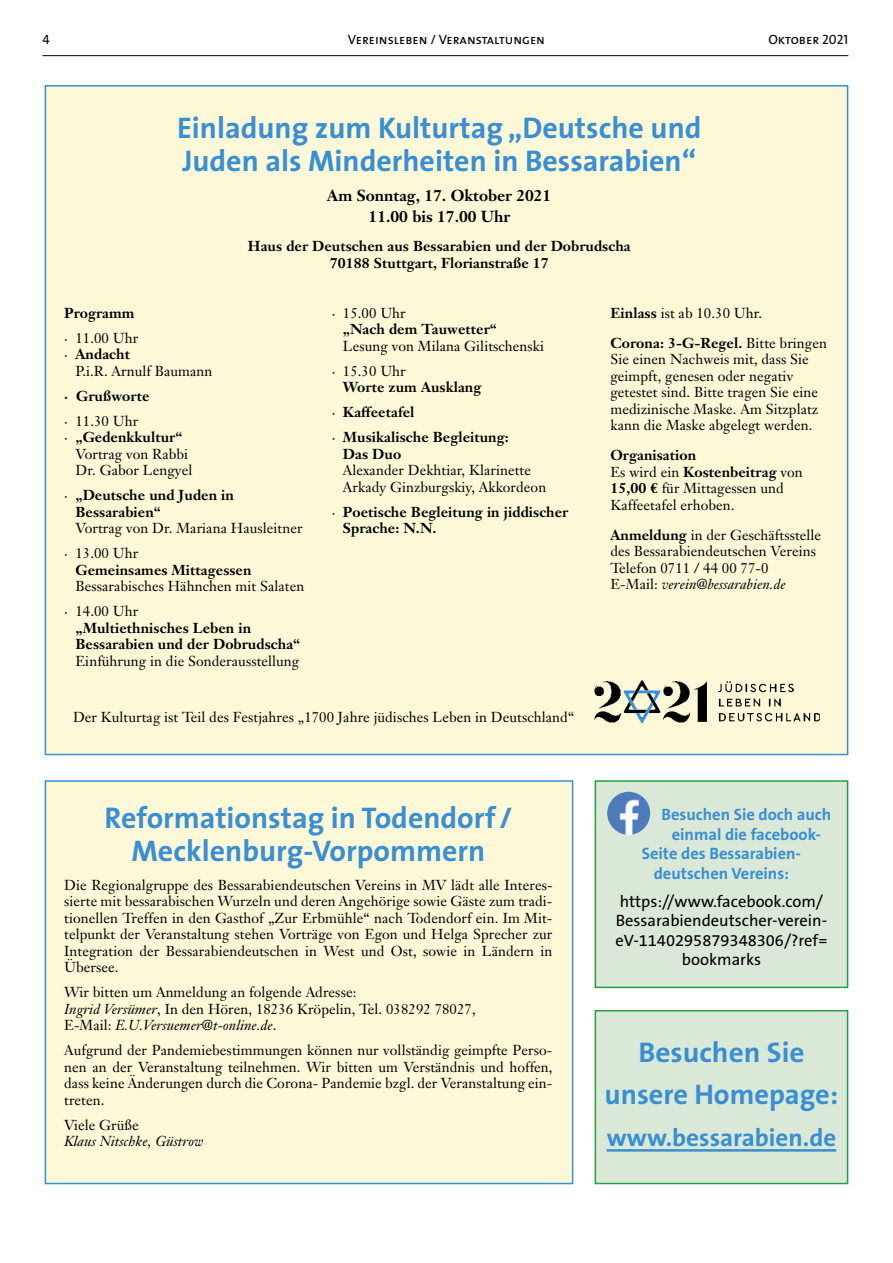
<style>
.page{position:relative;width:893px;height:1263px;background:#fff}
.page>*{position:absolute;margin:0;border:0;box-sizing:border-box;transform-origin:0 0}
.t1{font:700 30px/33px "The Sans";color:#398fd1}
.t2{font:700 28.5px/42px "The Sans B7";color:#398fd1;text-align:center}
.t3{font:700 24.75px "The Sans B7";color:#398fd1}
.t4{font:16.5px/19.5px "The Sans B5 Plain";color:#000;text-align:center}
.t5{font:700 16.5px "The Sans B7";color:#398fd1}
.t6{font:700 15.75px/21px "Janson Text";color:#000;text-align:center}
.t7{font:14.25px/16.5px "Janson Text";letter-spacing:.005em;color:#000}
.t8{font:700 14.25px/16.5px "Janson Text";letter-spacing:.005em;color:#000}
.t9{font:italic 14.25px "Janson Text";letter-spacing:.005em;color:#000}
.t10{font:13.5px "The Sans Caps";color:#000}
.s1{font-weight:400}
.s2{font-style:italic}
.s3{font-weight:700}
.s4{font-family:"Euro Serif";font-weight:700}
</style>
<div class="page">
<hr style="left:43px;top:55px;width:805px;height:1px;background:#000">
<div style="left:45px;top:85px;width:803px;height:670px;background:#fdf9d8;border:2px solid #398fd1"></div>
<div style="left:45px;top:780px;width:528px;height:404px;background:#fdf9d8;border:2px solid #398fd1"></div>
<img style="left:595px;top:681px;width:225px;height:42px">
<div style="left:595px;top:1011px;width:253px;height:172px;background:#dae8d7"></div>
<hr style="left:607px;top:1149px;width:229px;height:2px;background:#398fd1">
<div style="left:595px;top:1010px;width:253px;height:174px;border:2px solid #239e46"></div>
<div style="left:595px;top:781px;width:253px;height:206px;background:#dae8d7"></div>
<div style="left:595px;top:780px;width:253px;height:208px;border:2px solid #239e46"></div>
<img style="left:607px;top:792px;width:43px;height:43px;border-radius:22px">
<p class="t10" style="left:43px;top:28px;width:9px">4</p>
<p class="t10" style="left:768px;top:28px;width:81px">Oktober 2021</p>
<p class="t10" style="left:348px;top:28px;width:199px">Vereinsleben / Veranstaltungen</p>
<h1 class="t1" style="left:177px;top:111px;width:526px">Einladung zum Kulturtag „Deutsche und<br>Juden als Minderheiten in Bessarabien“</h1>
<p class="t6" style="left:327px;top:185px;width:226px">Am Sonntag, 17. Oktober 2021<br>11.00 bis 17.00 Uhr</p>
<p class="t8" style="left:248px;top:238px;width:384px;text-align:center">Haus der Deutschen aus Bessarabien und der Dobrudscha<br>70188 Stuttgart, Florianstraße 17</p>
<p class="t8" style="left:64px;top:304px;width:72px">Programm</p>
<p class="t7" style="left:64px;top:329px;width:76px">· 11.00 Uhr</p>
<p class="t8" style="left:64px;top:346px;width:67px"><span class="s1">·</span> Andacht</p>
<p class="t7" style="left:75px;top:362px;width:139px">P.i.R. Arnulf Baumann</p>
<p class="t8" style="left:64px;top:387px;width:87px">· Grußworte</p>
<p class="t7" style="left:64px;top:412px;width:76px">· 11.30 Uhr</p>
<p class="t8" style="left:64px;top:429px;width:120px"><span class="s1">·</span> „Gedenkkultur“</p>
<p class="t7" style="left:75px;top:445px;width:114px">Vortrag von Rabbi</p>
<p class="t7" style="left:75px;top:462px;width:118px">Dr. Gabor Lengyel</p>
<p class="t8" style="left:75px;top:487px;width:160px;text-indent:-11px"><span class="s1">·</span> „Deutsche und Juden in<br>Bessarabien“</p>
<p class="t7" style="left:64px;top:516px;width:240px;line-height:25px;text-indent:11px">Vortrag von Dr. Mariana Hausleitner · 13.00 Uhr</p>
<p class="t8" style="left:75px;top:561px;width:178px">Gemeinsames Mittagessen</p>
<p class="t7" style="left:64px;top:574px;width:242px;line-height:25px;text-indent:11px">Bessarabisches Hähnchen mit Salaten · 14.00 Uhr</p>
<p class="t8" style="left:75px;top:619px;width:226px">„Multiethnisches Leben in<br>Bessarabien und der Dobrudscha“</p>
<p class="t7" style="left:75px;top:652px;width:225px">Einführung in die Sonderausstellung</p>
<p class="t7" style="left:332px;top:304px;width:76px">· 15.00 Uhr</p>
<p class="t8" style="left:343px;top:321px;width:156px">„Nach dem Tauwetter“</p>
<p class="t7" style="left:332px;top:333px;width:214px;line-height:25px;text-indent:11px">Lesung von Milana Gilitschenski · 15.30 Uhr</p>
<p class="t8" style="left:332px;top:375px;width:179px;line-height:25px;text-indent:11px">Worte zum Ausklang<br><span class="s1">·</span> Kaffeetafel<br><span class="s1">·</span> Musikalische Begleitung:</p>
<p class="t8" style="left:343px;top:445px;width:60px">Das Duo</p>
<p class="t7" style="left:343px;top:462px;width:205px">Alexander Dekhtiar, Klarinette<br>Arkady Ginzburgskiy, Akkordeon</p>
<p class="t8" style="left:343px;top:503px;width:227px;text-indent:-11px"><span class="s1">·</span> Poetische Begleitung in jiddischer<br>Sprache: N.N.</p>
<p class="t7" style="left:73px;top:709px;width:503px">Der Kulturtag ist Teil des Festjahres „1700 Jahre jüdisches Leben in Deutschland“</p>
<h1 class="t1" style="left:104px;top:800px;width:409px;text-align:center">Reformationstag in Todendorf /<br>Mecklenburg-Vorpommern</h1>
<p class="t7" style="left:64px;top:876px;width:490px;text-align:justify">Die Regionalgruppe des Bessarabiendeutschen Vereins in MV lädt alle Interes&shy;sierte mit bessarabischen Wurzeln und deren Angehörige sowie Gäste zum tradi&shy;tionellen Treffen in den Gasthof „Zur Erbmühle“ nach Todendorf ein. Im Mit&shy;telpunkt der Veranstaltung stehen Vorträge von Egon und Helga Sprecher zur Integration der Bessarabiendeutschen in West und Ost, sowie in Ländern in Übersee.</p>
<p class="t7" style="left:64px;top:984px;width:413px">Wir bitten um Anmeldung an folgende Adresse:<br><span class="s2">Ingrid Versümer</span>, In den Hören, 18236 Kröpelin, Tel. 038292 78027,<br>E-Mail: <span class="s2">E.U.Versuemer@t-online.de</span>.</p>
<p class="t7" style="left:64px;top:1042px;width:490px;text-align:justify">Aufgrund der Pandemiebestimmungen können nur vollständig geimpfte Perso&shy;nen an der Veranstaltung teilnehmen. Wir bitten um Verständnis und hoffen, dass keine Änderungen durch die Corona- Pandemie bzgl. der Veranstaltung ein&shy;treten.</p>
<p class="t7" style="left:64px;top:1116px;width:76px">Viele Grüße</p>
<p class="t9" style="left:64px;top:1132px;width:141px">Klaus Nitschke, Güstrow</p>
<p class="t7" style="left:610px;top:298px;width:218px;line-height:30px"><span class="s3">Einlass</span> ist ab 10.30 Uhr.<br><span class="s3">Corona: 3-G-Regel.</span> Bitte bringen</p>
<p class="t7" style="left:610px;top:351px;width:209px">Sie einen Nachweis mit, dass Sie geimpft, genesen oder negativ getestet sind. Bitte tragen Sie eine medizinische Maske. Am Sitzplatz kann die Maske abgelegt werden.</p>
<p class="t7" style="left:610px;top:447px;width:194px"><span class="s3">Organisation<br></span>Es wird ein <span class="s3">Kostenbeitrag</span> von<br><span class="s3">15,00</span> <span class="s4">€</span> für Mittagessen und<br>Kaffeetafel erhoben.</p>
<p class="t7" style="left:610px;top:526px;width:212px"><span class="s3">Anmeldung</span> in der Geschäftsstelle des Bessarabiendeutschen Vereins<br>Telefon 0711 / 44 00 77-0<br>E-Mail: <span class="s2">verein@bessarabien.de</span></p>
<p class="t5" style="left:661px;top:806px;width:171px">Besuchen Sie doch auch</p>
<p class="t5" style="left:672px;top:826px;width:151px">einmal die facebook-</p>
<p class="t5" style="left:642px;top:845px;width:159px">Seite des Bessarabien-</p>
<p class="t5" style="left:654px;top:865px;width:137px">deutschen Vereins:</p>
<p class="t4" style="left:615px;top:892px;width:214px">https://www.facebook.com/-<br>Bessarabiendeutscher-verein&shy;eV-1140295879348306/?ref= bookmarks</p>
<h2 class="t2" style="left:604px;top:1032px;width:235px">Besuchen Sie unsere Homepage:</h2>
<h3 class="t3" style="left:607px;top:1124px;width:231px">www.bessarabien.de</h3>
</div>
